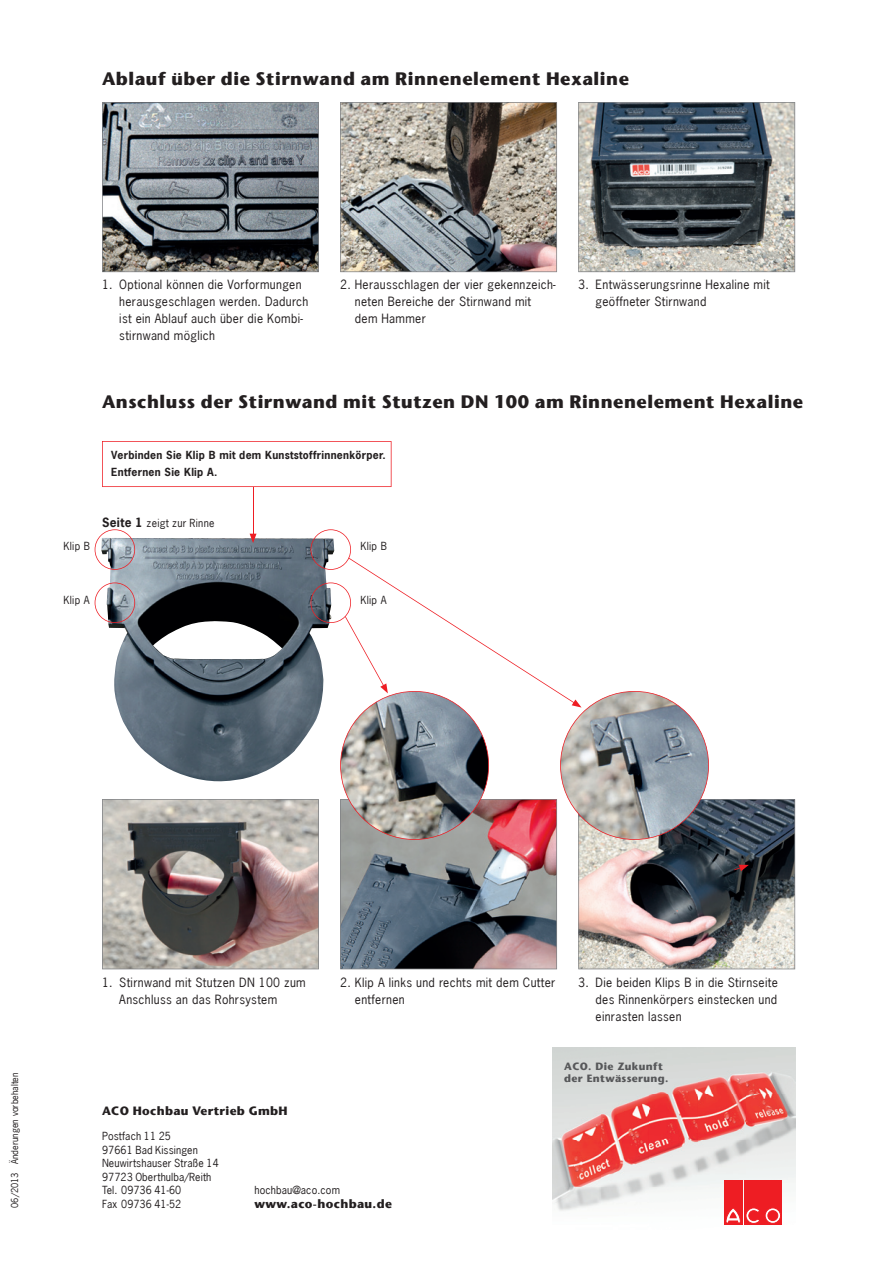
<style>
.page{position:relative;width:893px;height:1263px;background:#fff}
.page>*{position:absolute;margin:0;border:0;box-sizing:border-box;transform-origin:0 0}
.t1{font:700 18px "Stone Sans";letter-spacing:.03em;color:#231f20}
.t2{font:12px/17px "News Gothic";letter-spacing:.025em;color:#231f20}
.t3{font:700 12px "Stone Sans";letter-spacing:.03em;color:#231f20}
.t4{font:10.5px/13.5px "News Gothic";letter-spacing:.01em;color:#231f20}
.t5{font:700 10.5px/17px "News Gothic";letter-spacing:.025em;color:#231f20}
.t6{font:700 10.5px/12px "Stone Sans";letter-spacing:.03em;color:#57585a}
.t7{font:10.5px "News Gothic";letter-spacing:.03em;color:#231f20}
.t8{font:9px "News Gothic";color:#231f20}
.s1{font-weight:700;font-size:12px}
</style>
<div class="page">
<img style="left:553px;top:1047px;width:242px;height:178px">
<div style="left:724px;top:1181px;width:18px;height:44px;background:#ee1d23"></div>
<svg style="left:726px;top:1208px;width:14px;height:15px"></svg>
<div style="left:744px;top:1181px;width:18px;height:44px;background:#ee1d23"></div>
<svg style="left:746px;top:1208px;width:13px;height:15px"></svg>
<div style="left:764px;top:1181px;width:18px;height:44px;background:#ee1d23"></div>
<svg style="left:765px;top:1208px;width:16px;height:15px"></svg>
<div style="left:765px;top:1208px;width:16px;height:15px;border:1px solid #ee1d23;border-radius:50%"></div>
<div style="left:768px;top:1210px;width:10px;height:10px;background:#ee1d23;border-radius:50%"></div>
<div style="left:768px;top:1210px;width:10px;height:10px;border:1px solid #ee1d23;border-radius:50%"></div>
<svg style="left:578px;top:102px;width:217px;height:170px"></svg>
<img style="left:340px;top:102px;width:217px;height:170px">
<svg style="left:102px;top:102px;width:217px;height:170px"></svg>
<hr style="left:253px;top:484px;width:1px;height:52px;background:#ee1d23">
<svg style="left:102px;top:441px;width:290px;height:46px"></svg>
<img style="left:95px;top:529px;width:700px;height:440px">
<h1 class="t1" style="left:102px;top:68px;width:528px">Ablauf über die Stirnwand am Rinnenelement Hexaline</h1>
<p class="t2" style="left:119px;top:276px;width:191px;text-indent:-17px">1. Optional können die Vorformungen herausgeschlagen werden. Dadurch ist ein Ablauf auch über die Kombi&shy;stirnwand möglich</p>
<p class="t2" style="left:596px;top:276px;width:176px;text-indent:-17px">3. Entwässerungsrinne Hexaline mit geöffneter Stirnwand</p>
<p class="t2" style="left:355px;top:276px;width:202px;text-indent:-15px">2. Herausschlagen der vier gekennzeich&shy;neten Bereiche der Stirnwand mit dem Hammer</p>
<h1 class="t1" style="left:102px;top:391px;width:703px">Anschluss der Stirnwand mit Stutzen DN 100 am Rinnenelement Hexaline</h1>
<p class="t5" style="left:111px;top:447px;width:276px">Verbinden Sie Klip B mit dem Kunststoffrinnenkörper.<br>Entfernen Sie Klip A.</p>
<p class="t7" style="left:102px;top:517px;width:114px"><span class="s1">Seite 1</span> zeigt zur Rinne</p>
<p class="t4" style="left:64px;top:539px;width:28px">Klip B</p>
<p class="t4" style="left:360px;top:539px;width:28px">Klip B</p>
<p class="t4" style="left:64px;top:593px;width:28px">Klip A</p>
<p class="t4" style="left:360px;top:593px;width:28px">Klip A</p>
<p class="t8" style="left:9px;top:1208px;width:137px;rotate:-90deg">06/2013 Änderungen vorbehalten</p>
<p class="t2" style="left:355px;top:973px;width:202px;text-indent:-15px">2. Klip A links und rechts mit dem Cutter entfernen</p>
<p class="t2" style="left:119px;top:973px;width:188px;text-indent:-17px">1. Stirnwand mit Stutzen DN 100 zum<br>Anschluss an das Rohrsystem</p>
<p class="t2" style="left:596px;top:973px;width:184px;text-align:justify;text-indent:-17px">3. Die beiden Klips B in die Stirnseite des Rinnenkörpers einstecken und einrasten lassen</p>
<p class="t3" style="left:102px;top:1103px;width:187px">ACO Hochbau Vertrieb GmbH</p>
<p class="t4" style="left:102px;top:1129px;width:118px">Postfach 11 25<br>97661 Bad Kissingen<br>Neuwirtshauser Straße 14<br>97723 Oberthulba/Reith<br>Tel. 09736 41-60<br>Fax 09736 41-52</p>
<p class="t4" style="left:254px;top:1183px;width:87px">hochbau@aco.com</p>
<p class="t3" style="left:254px;top:1196px;width:139px">www.aco-hochbau.de</p>
<p class="t6" style="left:564px;top:1060px;width:106px">ACO. Die Zukunft der Entwässerung.</p>
</div>
